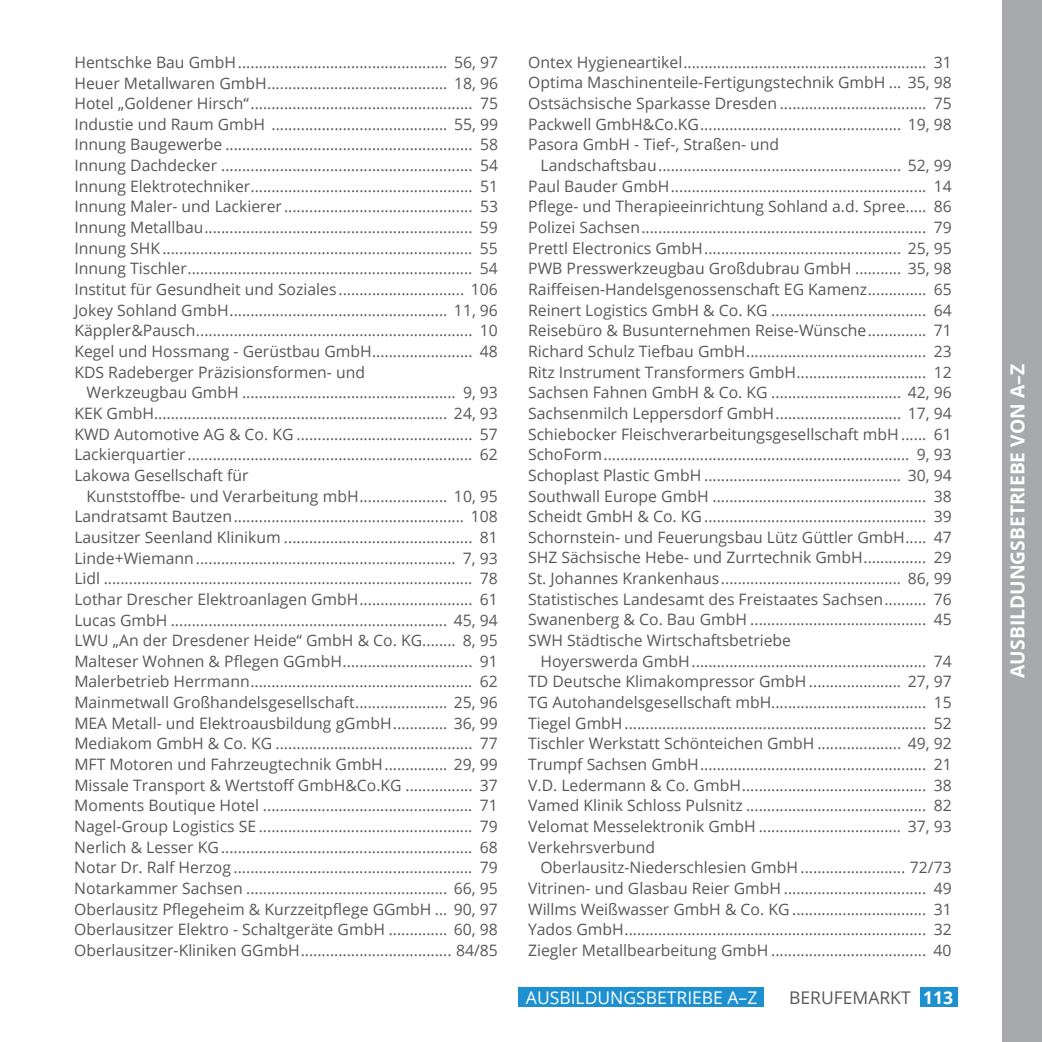
<style>
.page{position:relative;width:1042px;height:1042px;background:#fff}
.page>*{position:absolute;margin:0;border:0;box-sizing:border-box;transform-origin:0 0}
.t1{font:700 19.25px "Open Sans";color:#fff}
.t2{font:17.5px "Open Sans";color:#fff}
.t3{font:17.5px "Open Sans";color:#57585a}
.t4{font:700 17.5px "Open Sans";color:#fff}
.t5{font:15.75px/20.7px "Open Sans";color:#57585a;text-align:justify}
</style>
<div class="page">
<div style="left:518px;top:987px;width:246px;height:20px;background:#1d90d0"></div>
<div style="left:1002px;top:0;width:40px;height:1042px;background:#a8a9ad"></div>
<div style="left:920px;top:987px;width:37px;height:20px;background:#1d90d0"></div>
<p class="t5" style="left:74px;top:51px;width:425px">Hentschke Bau GmbH.................................................. 56, 97<br>Heuer Metallwaren GmbH........................................... 18, 96<br>Hotel „Goldener Hirsch“..................................................... 75<br>Industie und Raum GmbH .......................................... 55, 99<br>Innung Baugewerbe ........................................................... 58<br>Innung Dachdecker ............................................................ 54<br>Innung Elektrotechniker..................................................... 51<br>Innung Maler- und Lackierer ............................................. 53<br>Innung Metallbau................................................................ 59<br>Innung SHK.......................................................................... 55<br>Innung Tischler.................................................................... 54<br>Institut für Gesundheit und Soziales.............................. 106<br>Jokey Sohland GmbH.................................................... 11, 96<br>Käppler&amp;Pausch.................................................................. 10<br>Kegel und Hossmang - Gerüstbau GmbH........................ 48<br>KDS Radeberger Präzisionsformen- und</p>
<p class="t5" style="left:74px;top:382px;width:425px;text-indent:12px">Werkzeugbau GmbH ................................................... 9, 93<br>KEK GmbH...................................................................... 24, 93<br>KWD Automotive AG &amp; Co. KG .......................................... 57<br>Lackierquartier .................................................................... 62<br>Lakowa Gesellschaft für</p>
<p class="t5" style="left:74px;top:485px;width:425px;text-indent:12px">Kunststoffbe- und Verarbeitung mbH..................... 10, 95<br>Landratsamt Bautzen....................................................... 108<br>Lausitzer Seenland Klinikum ............................................. 81<br>Linde+Wiemann.............................................................. 7, 93<br>Lidl ........................................................................................ 78<br>Lothar Drescher Elektroanlagen GmbH........................... 61<br>Lucas GmbH .................................................................. 45, 94<br>LWU „An der Dresdener Heide“ GmbH &amp; Co. KG........ 8, 95<br>Malteser Wohnen &amp; Pflegen GGmbH............................... 91<br>Malerbetrieb Herrmann..................................................... 62<br>Mainmetwall Großhandelsgesellschaft...................... 25, 96<br>MEA Metall- und Elektroausbildung gGmbH............. 36, 99<br>Mediakom GmbH &amp; Co. KG ............................................... 77<br>MFT Motoren und Fahrzeugtechnik GmbH............... 29, 99<br>Missale Transport &amp; Wertstoff GmbH&amp;Co.KG ................ 37<br>Moments Boutique Hotel .................................................. 71<br>Nagel-Group Logistics SE ................................................... 79<br>Nerlich &amp; Lesser KG............................................................ 68<br>Notar Dr. Ralf Herzog ......................................................... 79<br>Notarkammer Sachsen ................................................ 66, 95<br>Oberlausitz Pflegeheim &amp; Kurzzeitpflege GGmbH ... 90, 97<br>Oberlausitzer Elektro - Schaltgeräte GmbH .............. 60, 98<br>Oberlausitzer-Kliniken GGmbH.................................... 84/85</p>
<p class="t5" style="left:528px;top:51px;width:425px">Ontex Hygieneartikel.......................................................... 31<br>Optima Maschinenteile-Fertigungstechnik GmbH ... 35, 98<br>Ostsächsische Sparkasse Dresden ................................... 75<br>Packwell GmbH&amp;Co.KG................................................ 19, 98<br>Pasora GmbH - Tief-, Straßen- und</p>
<p class="t5" style="left:528px;top:155px;width:425px;text-indent:12px">Landschaftsbau.......................................................... 52, 99<br>Paul Bauder GmbH............................................................. 14<br>Pflege- und Therapieeinrichtung Sohland a.d. Spree..... 86<br>Polizei Sachsen.................................................................... 79<br>Prettl Electronics GmbH............................................... 25, 95<br>PWB Presswerkzeugbau Großdubrau GmbH ........... 35, 98<br>Raiffeisen-Handelsgenossenschaft EG Kamenz.............. 65<br>Reinert Logistics GmbH &amp; Co. KG ..................................... 64<br>Reisebüro &amp; Busunternehmen Reise-Wünsche.............. 71<br>Richard Schulz Tiefbau GmbH........................................... 23<br>Ritz Instrument Transformers GmbH............................... 12<br>Sachsen Fahnen GmbH &amp; Co. KG ............................... 42, 96<br>Sachsenmilch Leppersdorf GmbH.............................. 17, 94<br>Schiebocker Fleischverarbeitungsgesellschaft mbH ...... 61<br>SchoForm......................................................................... 9, 93<br>Schoplast Plastic GmbH ............................................... 30, 94<br>Southwall Europe GmbH ................................................... 38<br>Scheidt GmbH &amp; Co. KG..................................................... 39<br>Schornstein- und Feuerungsbau Lütz Güttler GmbH..... 47<br>SHZ Sächsische Hebe- und Zurrtechnik GmbH............... 29<br>St. Johannes Krankenhaus........................................... 86, 99<br>Statistisches Landesamt des Freistaates Sachsen.......... 76<br>Swanenberg &amp; Co. Bau GmbH .......................................... 45<br>SWH Städtische Wirtschaftsbetriebe</p>
<p class="t5" style="left:528px;top:650px;width:425px;text-indent:12px">Hoyerswerda GmbH........................................................ 74<br>TD Deutsche Klimakompressor GmbH ...................... 27, 97<br>TG Autohandelsgesellschaft mbH..................................... 15<br>Tiegel GmbH........................................................................ 52<br>Tischler Werkstatt Schönteichen GmbH .................... 49, 92<br>Trumpf Sachsen GmbH...................................................... 21<br>V.D. Ledermann &amp; Co. GmbH............................................ 38<br>Vamed Klinik Schloss Pulsnitz ........................................... 82<br>Velomat Messelektronik GmbH .................................. 37, 93<br>Verkehrsverbund</p>
<p class="t5" style="left:528px;top:857px;width:425px;text-indent:12px">Oberlausitz-Niederschlesien GmbH ......................... 72/73<br>Vitrinen- und Glasbau Reier GmbH .................................. 49<br>Willms Weißwasser GmbH &amp; Co. KG ................................ 31<br>Yados GmbH........................................................................ 32<br>Ziegler Metallbearbeitung GmbH ..................................... 40</p>
<p class="t2" style="left:526px;top:985px;width:233px">AUSBILDUNGSBETRIEBE A–Z</p>
<p class="t3" style="left:789px;top:985px;width:123px">BERUFEMARKT</p>
<p class="t4" style="left:923px;top:985px;width:31px">113</p>
<p class="t1" style="left:1004px;top:678px;width:315px;rotate:-90deg">AUSBILDUNGSBETRIEBE VON A–Z</p>
</div>
